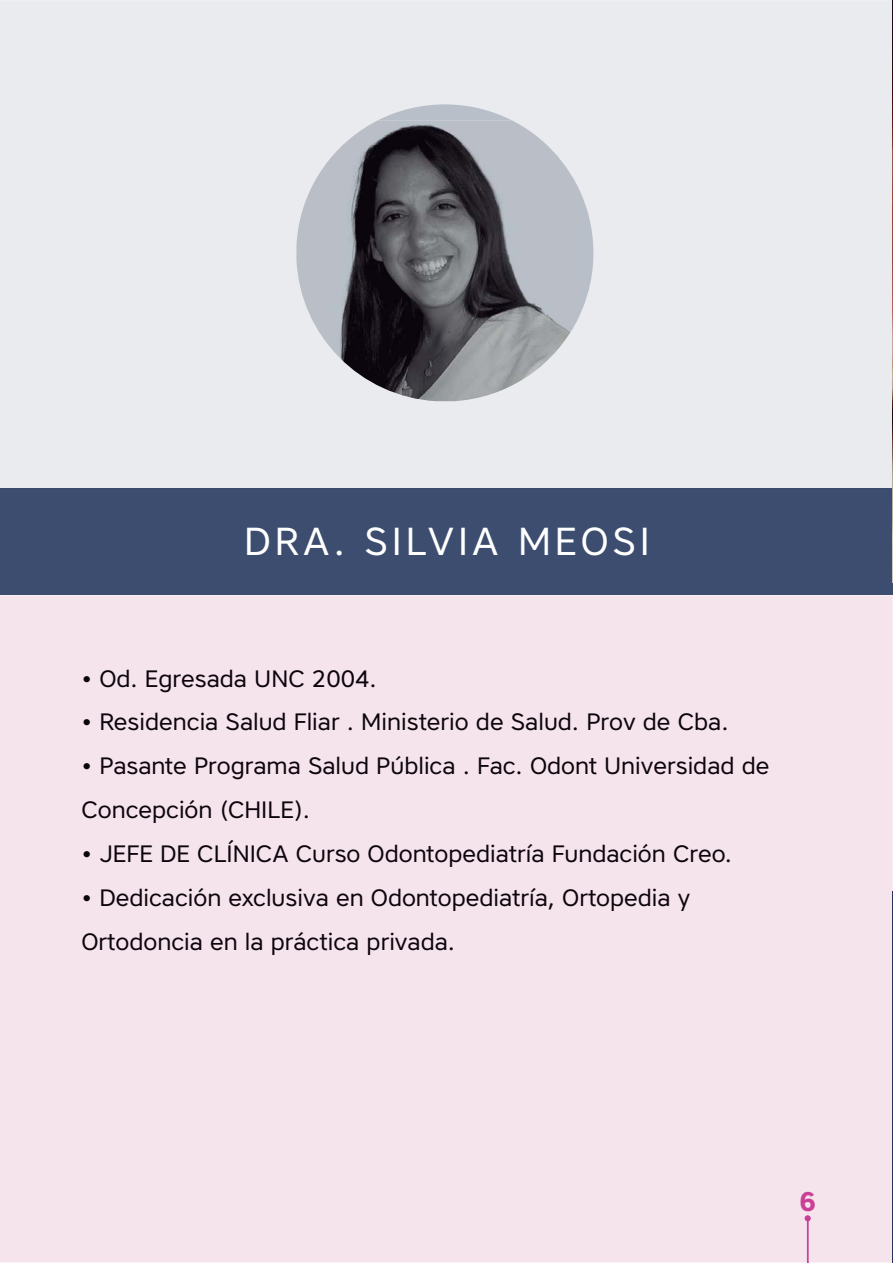
<style>
.page{position:relative;width:893px;height:1263px;background:#fff}
.page>*{position:absolute;margin:0;border:0;box-sizing:border-box;transform-origin:0 0}
.t1{font:39px "Core Sans A45";letter-spacing:.1em;color:#fff}
.t2{font:700 27px "Core Sans A65";color:#cb4095}
.t3{font:23.7px/43.8px "Core Sans A45";color:#0d050d}
</style>
<div class="page">
<div style="left:0;top:0;width:892px;height:488px;background:#eaebee"></div>
<div style="left:0;top:489px;width:893px;height:106px;background:#3c4d6f"></div>
<hr style="left:0;top:488px;width:893px;height:1px;background:#3a4a6d">
<div style="left:0;top:595px;width:893px;height:668px;background:#f6e4ed"></div>
<div style="left:801px;top:1192px;width:14px;height:19px;background:#f6e4ed"></div>
<svg style="left:805px;top:1215px;width:6px;height:48px"></svg>
<hr style="left:892px;top:891px;width:1px;height:372px;background:#2c315d">
<img style="left:892px;top:0;width:1px;height:582px">
<svg style="left:296px;top:104px;width:297px;height:297px;background:#dadde2"></svg>
<img style="left:296px;top:120px;width:283px;height:281px">
<h1 class="t1" style="left:244px;top:527px;width:407px">DRA. SILVIA MEOSI</h1>
<p class="t3" style="left:81px;top:659px;width:297px">• Od. Egresada UNC 2004.</p>
<p class="t3" style="left:81px;top:703px;width:649px">• Residencia Salud Fliar . Ministerio de Salud. Prov de Cba.</p>
<p class="t3" style="left:81px;top:747px;width:689px">• Pasante Programa Salud Pública . Fac. Odont Universidad de<br>Concepción (CHILE).</p>
<p class="t3" style="left:81px;top:834px;width:652px">• JEFE DE CLÍNICA Curso Odontopediatría Fundación Creo.</p>
<p class="t3" style="left:81px;top:878px;width:610px">• Dedicación exclusiva en Odontopediatría, Ortopedia y<br>Ortodoncia en la práctica privada.</p>
<p class="t2" style="left:799px;top:1186px;width:18px">6</p>
</div>
